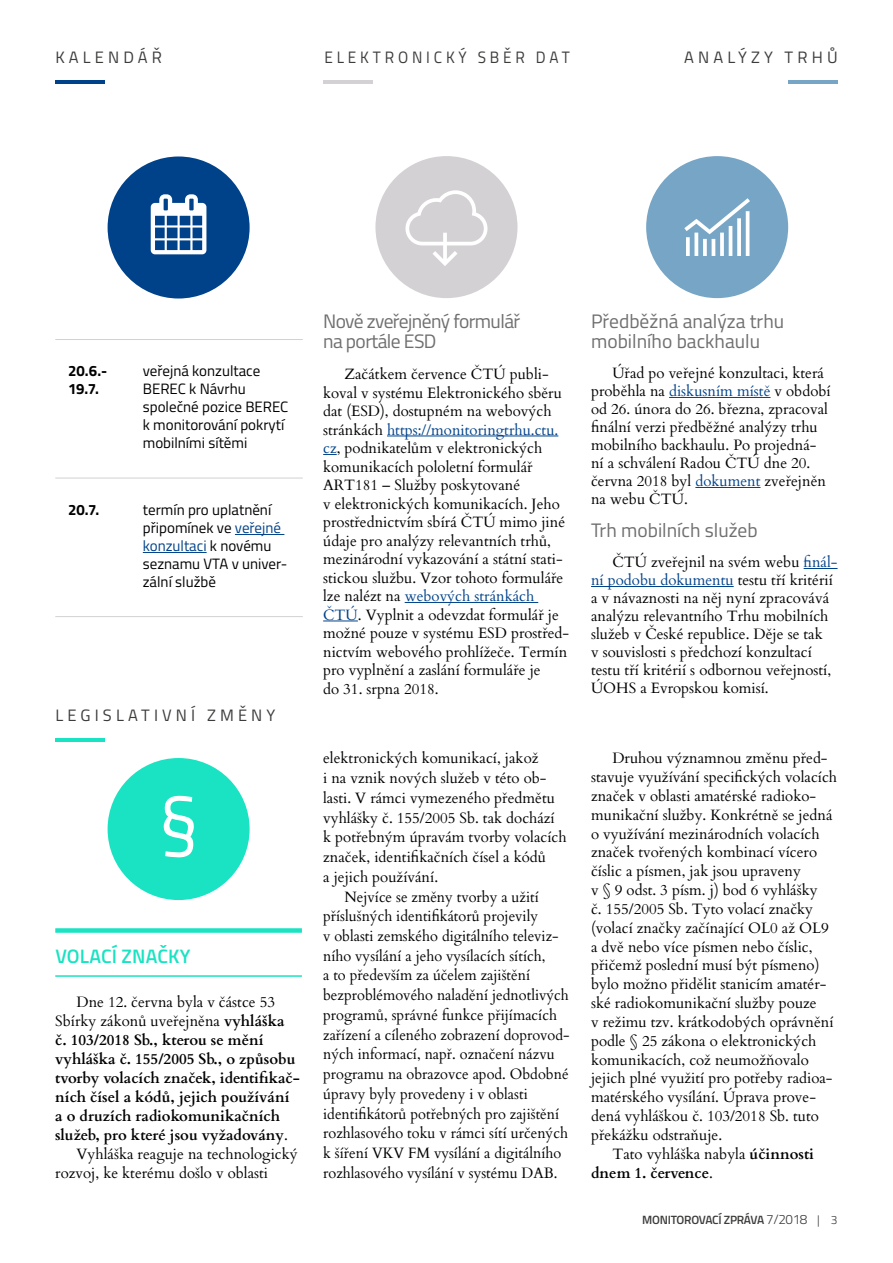
<style>
.page{position:relative;width:893px;height:1263px;background:#fff}
.page>*{position:absolute;margin:0;border:0;box-sizing:border-box;transform-origin:0 0}
.t1{font:76.95px "Titillium";color:#fff}
.t2{font:19.5px/19.5px "Titillium";color:#706f6f}
.t3{font:19.5px/20px "Titillium";letter-spacing:-.03em;color:#706f6f}
.t4{font:600 19.5px "Titillium";letter-spacing:.01em;color:#19e3c2}
.t5{font:16.5px "Titillium";letter-spacing:.25em;color:#3c3c3b}
.t6{font:16.5px "Titillium";letter-spacing:.25em;color:#3c3c3b;scale:.93 1}
.t7{font:15px/18.5px "Cardo";color:#000}
.t8{font:700 15px "Cardo";color:#000}
.t9{font:15px/18px "Titillium";color:#000}
.t10{font:700 15px/18px "Titillium";color:#000}
.t11{font:600 12px "Titillium";letter-spacing:-.02em;color:#3c3c3b}
.s1{color:#004289}
.s2{font-weight:700}
.s3{font-weight:400}
.s4{font-weight:300;font-size:13.5px}
.s5{font-weight:300}
</style>
<div class="page">
<hr style="left:55px;top:80px;width:50px;height:4px;background:#004289">
<hr style="left:55px;top:339px;width:75px;height:1px;background:#d3d1d3">
<hr style="left:130px;top:339px;width:173px;height:1px;background:#d3d1d3">
<hr style="left:55px;top:478px;width:75px;height:1px;background:#d3d1d3">
<hr style="left:130px;top:478px;width:173px;height:1px;background:#d3d1d3">
<hr style="left:55px;top:616px;width:75px;height:1px;background:#d3d1d3">
<hr style="left:130px;top:616px;width:173px;height:1px;background:#d3d1d3">
<hr style="left:235px;top:534px;width:49px;height:1px;background:#004289">
<hr style="left:143px;top:552px;width:64px;height:1px;background:#004289">
<div style="left:108px;top:156px;width:142px;height:142px;background:#004289;border-radius:50%"></div>
<hr style="left:669px;top:397px;width:101px;height:1px;background:#004289">
<hr style="left:695px;top:487px;width:65px;height:1px;background:#004289">
<hr style="left:804px;top:568px;width:33px;height:1px;background:#004289">
<hr style="left:591px;top:586px;width:143px;height:1px;background:#004289">
<hr style="left:788px;top:80px;width:50px;height:4px;background:#77a5c6">
<div style="left:646px;top:156px;width:142px;height:142px;background:#77a5c6;border-radius:50%"></div>
<svg style="left:686px;top:237px;width:4px;height:19px"></svg>
<svg style="left:694px;top:234px;width:4px;height:22px"></svg>
<svg style="left:703px;top:239px;width:4px;height:17px"></svg>
<hr style="left:712px;top:239px;width:3px;height:17px;background:#fff">
<svg style="left:720px;top:234px;width:4px;height:22px"></svg>
<hr style="left:729px;top:226px;width:3px;height:30px;background:#fff">
<svg style="left:737px;top:234px;width:4px;height:22px"></svg>
<hr style="left:746px;top:211px;width:3px;height:45px;background:#fff">
<svg style="left:684px;top:198px;width:66px;height:36px"></svg>
<div style="left:55px;top:928px;width:247px;height:5px;background:#19e3c2"></div>
<hr style="left:55px;top:975px;width:247px;height:2px;background:#19e3c2">
<div style="left:108px;top:758px;width:142px;height:142px;background:#19e3c2;border-radius:50%"></div>
<hr style="left:55px;top:738px;width:50px;height:3px;background:#19e3c2">
<hr style="left:387px;top:436px;width:171px;height:1px;background:#004289">
<svg style="left:323px;top:454px;width:14px;height:1px"></svg>
<hr style="left:405px;top:602px;width:133px;height:1px;background:#004289">
<hr style="left:323px;top:621px;width:35px;height:1px;background:#004289">
<div style="left:375px;top:156px;width:142px;height:142px;background:#d3d1d3;border-radius:50%"></div>
<svg style="left:405px;top:190px;width:82px;height:76px"></svg>
<hr style="left:323px;top:80px;width:50px;height:4px;background:#d3d1d3">
<p class="t5" style="left:55px;top:46px;width:108px">KALENDÁŘ</p>
<p class="t6" style="left:324px;top:46px;width:265px">ELEKTRONICKÝ SBĚR DAT</p>
<p class="t5" style="left:684px;top:46px;width:155px">ANALÝZY TRHŮ</p>
<p class="t10" style="left:68px;top:361px;width:41px">20.6.-<br>19.7.</p>
<p class="t9" style="left:143px;top:361px;width:147px">veřejná konzultace<br>BEREC k Návrhu společné pozice BEREC k monitorování pokrytí mobilními sítěmi</p>
<p class="t10" style="left:68px;top:500px;width:33px">20.7.</p>
<p class="t9" style="left:143px;top:500px;width:146px">termín pro uplatnění připomínek ve <span class="s1">veřejné konzultaci</span> k novému seznamu VTA v univer&shy;zální službě</p>
<p class="t5" style="left:55px;top:703px;width:222px">LEGISLATIVNÍ ZMĚNY</p>
<h1 class="t1" style="left:160px;top:762px;width:40px">§</h1>
<h2 class="t4" style="left:55px;top:941px;width:137px">VOLACÍ ZNAČKY</h2>
<p class="t7" style="left:77px;top:992px;width:200px">Dne 12. června byla v částce 53</p>
<p class="t7" style="left:55px;top:1011px;width:231px">Sbírky zákonů uveřejněna <span class="s2">vyhláška</span></p>
<p class="t8" style="left:55px;top:1028px;width:210px">č. 103/2018 Sb., kterou se mění</p>
<p class="t8" style="left:55px;top:1047px;width:242px">vyhláška č. 155/2005 Sb., o způsobu</p>
<p class="t8" style="left:55px;top:1066px;width:246px">tvorby volacích značek, identifikač-</p>
<p class="t8" style="left:55px;top:1085px;width:236px">ních čísel a kódů, jejich používání</p>
<p class="t8" style="left:55px;top:1104px;width:226px">a o druzích radiokomunikačních</p>
<p class="t8" style="left:55px;top:1123px;width:234px">služeb, pro které jsou vyžadovány<span class="s3">.</span></p>
<p class="t7" style="left:77px;top:1144px;width:223px">Vyhláška reaguje na technologický</p>
<p class="t7" style="left:55px;top:1163px;width:214px">rozvoj, ke kterému došlo v oblasti</p>
<h2 class="t3" style="left:323px;top:310px;width:199px">Nově zveřejněný formulář na portále ESD</h2>
<p class="t7" style="left:323px;top:364px;width:248px;text-indent:21px">Začátkem července ČTÚ publi&shy;koval v systému Elektronického sběru dat (ESD), dostupném na webových stránkách <span class="s1">https://monitoringtrhu.ctu. cz</span>, podnikatelům v elektronických komunikacích pololetní formulář ART181 – Služby poskytované<br>v elektronických komunikacích. Jeho prostřednictvím sbírá ČTÚ mimo jiné údaje pro analýzy relevantních trhů, mezinárodní vykazování a státní stati&shy;stickou službu. Vzor tohoto formuláře lze nalézt na <span class="s1">webových stránkách ČTÚ</span>. Vyplnit a odevzdat formulář je možné pouze v systému ESD prostřed&shy;nictvím webového prohlížeče. Termín pro vyplnění a zaslání formuláře je<br>do 31. srpna 2018.</p>
<h2 class="t2" style="left:591px;top:311px;width:195px">Předběžná analýza trhu mobilního backhaulu</h2>
<p class="t7" style="left:591px;top:363px;width:241px;line-height:18px;text-indent:21px">Úřad po veřejné konzultaci, která proběhla na <span class="s1">diskusním místě</span> v období od 26. února do 26. března, zpracoval finální verzi předběžné analýzy trhu mobilního backhaulu. Po projedná&shy;ní a schválení Radou ČTÚ dne 20. června 2018 byl <span class="s1">dokument</span> zveřejněn na webu ČTÚ.</p>
<h2 class="t2" style="left:591px;top:519px;width:168px">Trh mobilních služeb</h2>
<p class="t7" style="left:591px;top:552px;width:248px;line-height:18px;text-indent:21px">ČTÚ zveřejnil na svém webu <span class="s1">finál&shy;ní podobu dokumentu</span> testu tří kritérií a v návaznosti na něj nyní zpracovává analýzu relevantního Trhu mobilních služeb v České republice. Děje se tak<br>v souvislosti s předchozí konzultací testu tří kritérií s odbornou veřejností, ÚOHS a Evropskou komisí.</p>
<p class="t7" style="left:323px;top:748px;width:217px">elektronických komunikací, jakož</p>
<p class="t7" style="left:323px;top:768px;width:225px">i na vznik nových služeb v této ob-</p>
<p class="t7" style="left:323px;top:788px;width:233px">lasti. V rámci vymezeného předmětu</p>
<p class="t7" style="left:323px;top:807px;width:233px">vyhlášky č. 155/2005 Sb. tak dochází</p>
<p class="t7" style="left:323px;top:827px;width:245px">k potřebným úpravám tvorby volacích</p>
<p class="t7" style="left:323px;top:847px;width:224px">značek, identifikačních čísel a kódů</p>
<p class="t7" style="left:323px;top:867px;width:116px">a jejich používání.</p>
<p class="t7" style="left:344px;top:886px;width:196px">Nejvíce se změny tvorby a užití</p>
<p class="t7" style="left:323px;top:906px;width:216px">příslušných identifikátorů projevily</p>
<p class="t7" style="left:323px;top:926px;width:237px">v oblasti zemského digitálního televiz-</p>
<p class="t7" style="left:323px;top:946px;width:224px">ního vysílání a jeho vysílacích sítích,</p>
<p class="t7" style="left:323px;top:965px;width:208px">a to především za účelem zajištění</p>
<p class="t7" style="left:323px;top:985px;width:247px">bezproblémového naladění jednotlivých</p>
<p class="t7" style="left:323px;top:1005px;width:235px">programů, správné funkce přijímacích</p>
<p class="t7" style="left:323px;top:1025px;width:248px">zařízení a cíleného zobrazení doprovod-</p>
<p class="t7" style="left:323px;top:1044px;width:233px">ných informací, např. označení názvu</p>
<p class="t7" style="left:323px;top:1064px;width:247px">programu na obrazovce apod. Obdobné</p>
<p class="t7" style="left:323px;top:1084px;width:206px">úpravy byly provedeny i v oblasti</p>
<p class="t7" style="left:323px;top:1104px;width:238px">identifikátorů potřebných pro zajištění</p>
<p class="t7" style="left:323px;top:1123px;width:246px">rozhlasového toku v rámci sítí určených</p>
<p class="t7" style="left:323px;top:1143px;width:240px">k šíření VKV FM vysílání a digitálního</p>
<p class="t7" style="left:323px;top:1163px;width:236px">rozhlasového vysílání v systému DAB.</p>
<p class="t7" style="left:612px;top:748px;width:217px">Druhou významnou změnu před-</p>
<p class="t7" style="left:591px;top:767px;width:248px">stavuje využívání specifických volacích</p>
<p class="t7" style="left:591px;top:786px;width:227px">značek v oblasti amatérské radioko-</p>
<p class="t7" style="left:591px;top:805px;width:243px">munikační služby. Konkrétně se jedná</p>
<p class="t7" style="left:591px;top:823px;width:230px">o využívání mezinárodních volacích</p>
<p class="t7" style="left:591px;top:842px;width:228px">značek tvořených kombinací vícero</p>
<p class="t7" style="left:591px;top:861px;width:211px">číslic a písmen, jak jsou upraveny</p>
<p class="t7" style="left:591px;top:880px;width:228px">v § 9 odst. 3 písm. j) bod 6 vyhlášky</p>
<p class="t7" style="left:591px;top:899px;width:224px">č. 155/2005 Sb. Tyto volací značky</p>
<p class="t7" style="left:591px;top:918px;width:239px">(volací značky začínající OL0 až OL9</p>
<p class="t7" style="left:591px;top:936px;width:223px">a dvě nebo více písmen nebo číslic,</p>
<p class="t7" style="left:591px;top:955px;width:230px">přičemž poslední musí být písmeno)</p>
<p class="t7" style="left:591px;top:974px;width:237px">bylo možno přidělit stanicím amatér-</p>
<p class="t7" style="left:591px;top:993px;width:227px">ské radiokomunikační služby pouze</p>
<p class="t7" style="left:591px;top:1012px;width:244px">v režimu tzv. krátkodobých oprávnění</p>
<p class="t7" style="left:591px;top:1031px;width:227px">podle § 25 zákona o elektronických</p>
<p class="t7" style="left:591px;top:1049px;width:219px">komunikacích, což neumožňovalo</p>
<p class="t7" style="left:591px;top:1068px;width:243px">jejich plné využití pro potřeby radioa-</p>
<p class="t7" style="left:591px;top:1087px;width:226px">matérského vysílání. Úprava prove-</p>
<p class="t7" style="left:591px;top:1106px;width:229px">dená vyhláškou č. 103/2018 Sb. tuto</p>
<p class="t7" style="left:591px;top:1125px;width:133px">překážku odstraňuje.</p>
<p class="t7" style="left:612px;top:1143px;width:203px">Tato vyhláška nabyla <span class="s2">účinnosti</span></p>
<p class="t8" style="left:591px;top:1160px;width:123px">dnem 1. července<span class="s3">.</span></p>
<p class="t11" style="left:642px;top:1211px;width:197px">MONITOROVACÍ ZPRÁVA <span class="s4">7/2018</span> <span class="s5">| 3</span></p>
</div>
